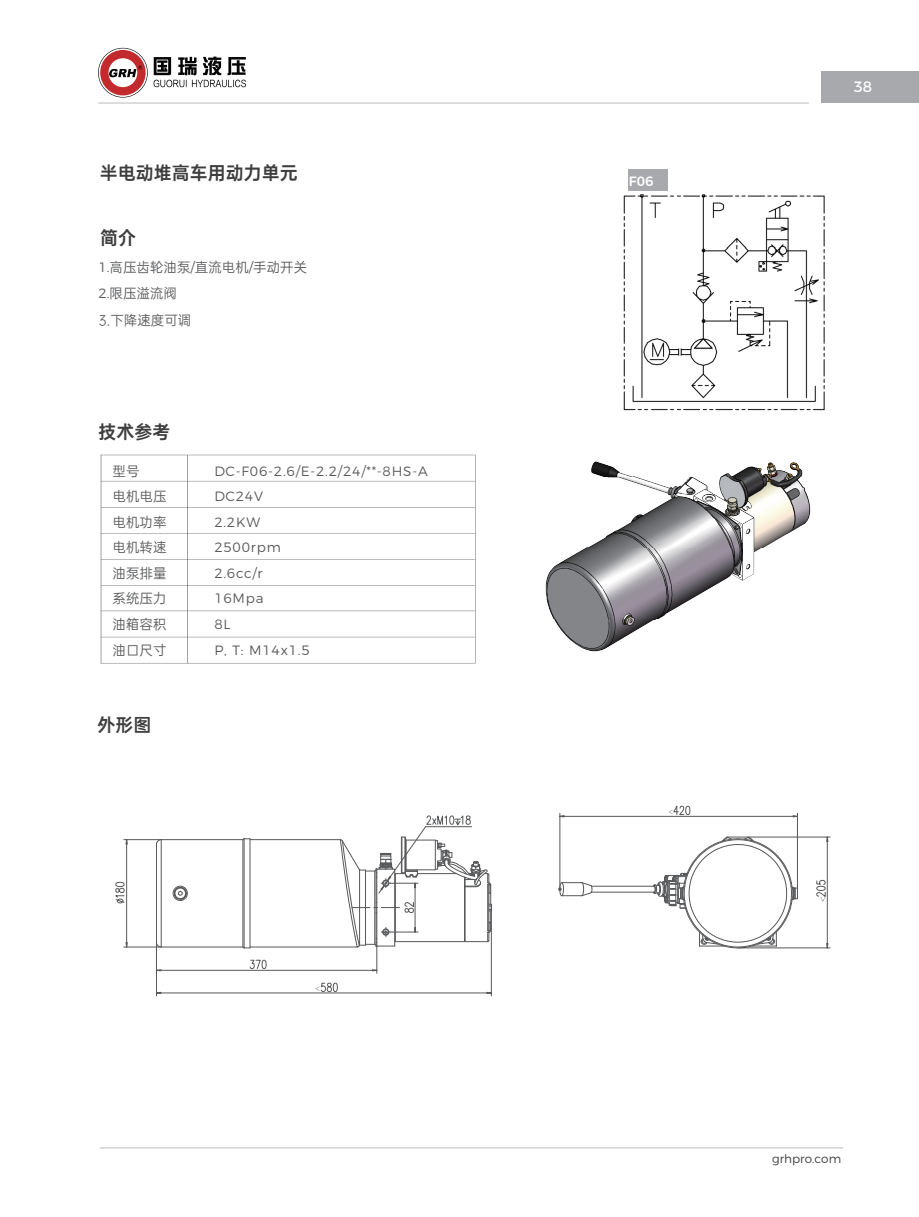
<style>
.page{position:relative;width:919px;height:1217px;background:#fff}
.page>*{position:absolute;margin:0;border:0;box-sizing:border-box;transform-origin:0 0}
.t1{font:18px "OPPO Sans B";color:#3e3e3f}
.t2{font:15px "Montserrat";color:#fff}
.t3{font:13.5px/25.5px "OPPO Sans R";color:#595a5c}
.t4{font:300 13.5px/25.5px "Montserrat";letter-spacing:.06em;color:#595a5c}
.t5{font:300 13.5px "Montserrat";letter-spacing:.06em;color:#57585a}
.t6{font:500 13.5px "Montserrat";color:#fff}
.t7{font:300 12px "Montserrat";color:#3e3e3f}
.s1{font-family:"Montserrat";font-weight:300}
</style>
<div class="page">
<div style="left:821px;top:71px;width:97px;height:32px;background:#a8a9ad"></div>
<hr style="left:98px;top:103px;width:711px;height:1px;background:#bcbdc0">
<svg style="left:101px;top:454px;width:346px;height:209px"></svg>
<img style="left:447px;top:454px;width:364px;height:210px">
<svg style="left:156px;top:812px;width:642px;height:184px"></svg>
<hr style="left:124px;top:839px;width:37px;height:1px;background:#57585a">
<hr style="left:124px;top:946px;width:37px;height:1px;background:#57585a">
<hr style="left:126px;top:839px;width:1px;height:107px;background:#57585a">
<hr style="left:727px;top:836px;width:103px;height:1px;background:#57585a">
<hr style="left:738px;top:947px;width:92px;height:1px;background:#57585a">
<hr style="left:827px;top:836px;width:1px;height:111px;background:#57585a">
<svg style="left:559px;top:814px;width:6px;height:3px"></svg>
<svg style="left:792px;top:814px;width:6px;height:3px"></svg>
<svg style="left:156px;top:838px;width:6px;height:7px"></svg>
<svg style="left:156px;top:941px;width:5px;height:6px"></svg>
<hr style="left:161px;top:839px;width:82px;height:1px;background:#57585a">
<hr style="left:161px;top:946px;width:82px;height:1px;background:#57585a">
<hr style="left:156px;top:844px;width:1px;height:97px;background:#57585a">
<svg style="left:172px;top:885px;width:16px;height:16px"></svg>
<hr style="left:161px;top:839px;width:1px;height:107px;background:#57585a">
<svg style="left:557px;top:835px;width:241px;height:113px"></svg>
<svg style="left:115px;top:881px;width:10px;height:22px"></svg>
<svg style="left:249px;top:958px;width:18px;height:11px"></svg>
<svg style="left:316px;top:981px;width:22px;height:11px"></svg>
<svg style="left:242px;top:812px;width:250px;height:139px"></svg>
<svg style="left:669px;top:805px;width:22px;height:10px"></svg>
<svg style="left:816px;top:879px;width:10px;height:22px"></svg>
<img style="left:623px;top:194px;width:202px;height:217px">
<div style="left:628px;top:170px;width:40px;height:21px;background:#a8a9ad"></div>
<svg style="left:99px;top:48px;width:48px;height:49px"></svg>
<svg style="left:100px;top:50px;width:46px;height:45px"></svg>
<svg style="left:154px;top:57px;width:92px;height:30px"></svg>
<hr style="left:100px;top:1147px;width:743px;height:1px;background:#bcbdc0">
<h1 class="t1" style="left:100px;top:158px;width:199px">半电动堆高车用动力单元</h1>
<h1 class="t1" style="left:100px;top:223px;width:37px">简介</h1>
<p class="t3" style="left:99px;top:253px;width:210px;line-height:26.4px"><span class="s1">1.</span>高压齿轮油泵<span class="s1">/</span>直流电机<span class="s1">/</span>手动开关<br><span class="s1">2.</span>限压溢流阀<br>3.下降速度可调</p>
<h1 class="t1" style="left:99px;top:416px;width:73px">技术参考</h1>
<p class="t3" style="left:113px;top:457px;width:55px">型号<br>电机电压电机功率电机转速油泵排量系统压力油箱容积油口尺寸</p>
<p class="t4" style="left:214px;top:457px;width:215px">DC-F06-2.6/E-2.2/24/**-8HS-A<br>DC24V<br>2.2KW<br>2500rpm<br>2.6cc/r<br>16Mpa<br>8L</p>
<p class="t5" style="left:214px;top:639px;width:97px">P, T: M14x1.5</p>
<h1 class="t1" style="left:97px;top:709px;width:55px">外形图</h1>
<p class="t6" style="left:629px;top:170px;width:26px">F06</p>
<p class="t2" style="left:854px;top:75px;width:20px">38</p>
<p class="t7" style="left:772px;top:1149px;width:71px">grhpro.com</p>
</div>
